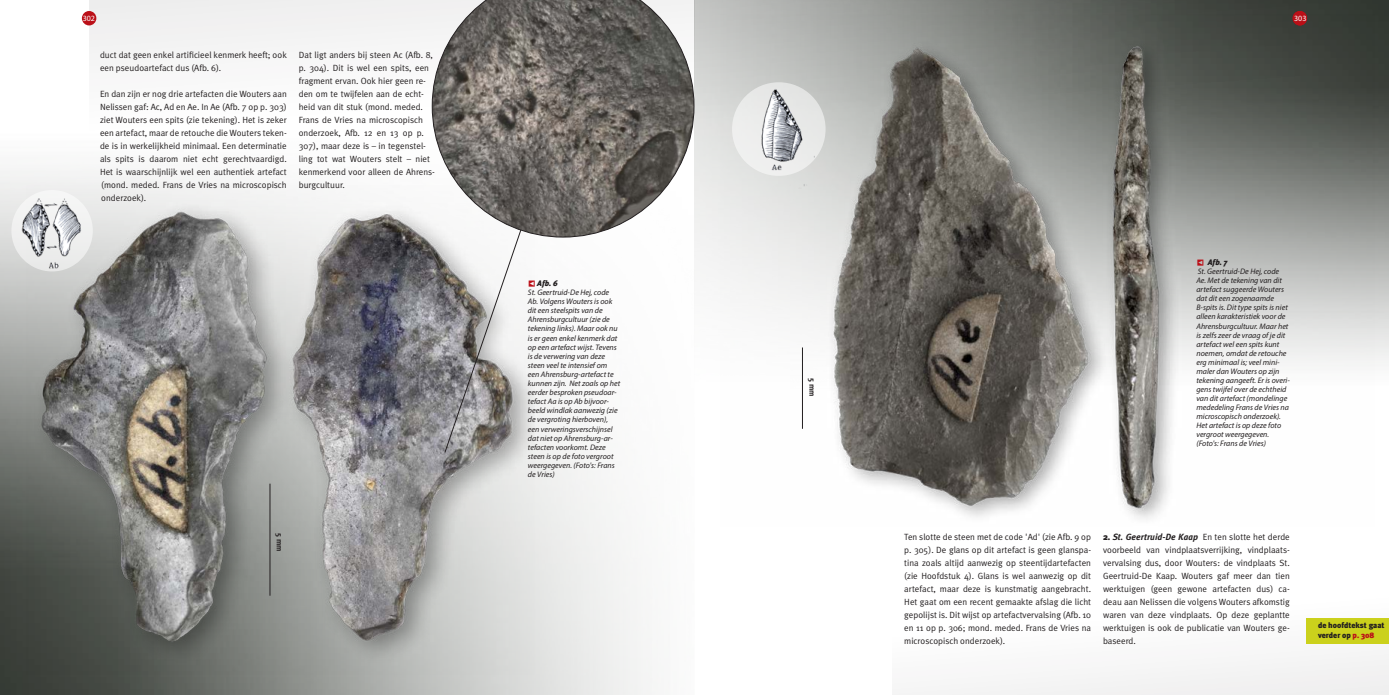
<style>
.page{position:relative;width:1389px;height:695px;background:#fff}
.page>*{position:absolute;margin:0;border:0;box-sizing:border-box;transform-origin:0 0}
.Standaard{font:9px/13px "Meta Plus Normal";color:#231f20;text-align:justify}
.t1{font:italic 8px/9.1px "Myriad Pro";color:#231f20}
.VOETNOOTTEKST_DEF{font:900 8px/9.5px "Meta Plus";color:#231f20}
.t2{font:8px "Myriad Pro";color:#fff}
.VOETNOOTTEKST_DEF-2{font:700 8px "Meta Plus";color:#231f20}
.t3{font:italic 900 8px "Meta Plus";color:#231f20}
.s1{font-family:"Pointers";font-weight:400;font-style:normal;font-size:8.1px;color:#bb1018}
.s2{font-family:"Pointers";font-style:normal;color:#bb1018}
.s3{font-family:"Meta Plus";font-weight:900}
.s4{font-family:"Meta Plus";font-weight:700;font-style:italic}
.s5{color:#bb1018}
</style>
<div class="page">
<img style="left:695px;top:0;width:694px;height:366px">
<img style="left:0;top:140px;width:695px;height:554px">
<img style="left:27px;top:185px;width:508px;height:489px">
<hr style="left:270px;top:483px;width:1px;height:112px;background:#231f20">
<div style="left:89px;top:0;width:605px;height:152px;background:#f8f8f8"></div>
<div style="left:82px;top:11px;width:14px;height:14px;background:#bb1018;border-radius:50%"></div>
<svg style="left:694px;top:0;width:606px;height:140px"></svg>
<div style="left:1293px;top:11px;width:14px;height:14px;background:#bb1018;border-radius:50%"></div>
<div style="left:893px;top:581px;width:496px;height:113px;background:#fbfbfb"></div>
<div style="left:1307px;top:618px;width:82px;height:25px;background:#cbd11c"></div>
<svg style="left:444px;top:237px;width:83px;height:216px"></svg>
<svg style="left:432px;top:0;width:262px;height:237px"></svg>
<img style="left:721px;top:15px;width:653px;height:505px">
<div style="left:11px;top:190px;width:82px;height:81px;background:#f0f0f0;border-radius:50%"></div>
<img style="left:20px;top:176px;width:65px;height:98px">
<div style="left:732px;top:82px;width:94px;height:94px;background:#ecedec;border-radius:50%"></div>
<img style="left:760px;top:79px;width:56px;height:145px">
<p class="t2" style="left:83px;top:14px;width:14px">302</p>
<p class="t2" style="left:85px;top:14px;width:10px">10</p>
<p class="t2" style="left:1294px;top:14px;width:14px">303</p>
<p class="t2" style="left:1296px;top:14px;width:10px">11</p>
<p class="Standaard" style="left:100px;top:48px;width:188px">duct dat geen enkel artificieel kenmerk heeft; ook een pseudoartefact dus (Afb. 6).</p>
<p class="Standaard" style="left:100px;top:87px;width:188px">En dan zijn er nog drie artefacten die Wouters aan Nelissen gaf: Ac, Ad en Ae. In Ae (Afb. 7 op p. 303) ziet Wouters een spits (zie tekening). Het is zeker een artefact, maar de retouche die Wouters teken&shy;de is in werkelijkheid minimaal. Een determinatie als spits is daarom niet echt gerechtvaardigd.<br>Het is waarschijnlijk wel een authentiek artefact (mond. meded. Frans de Vries na microscopisch onderzoek).</p>
<p class="Standaard" style="left:299px;top:48px;width:138px;text-align:left">Dat ligt anders bij steen Ac (Afb. 8, p. 304). Dit is wel een spits, een fragment ervan. Ook hier geen re&shy;den om te twijfelen aan de echt&shy;heid van dit stuk (mond. meded.<br>Frans de Vries na microscopisch onderzoek, Afb. 12 en 13 op p.<br>307), maar deze is – in tegenstel&shy;ling tot wat Wouters stelt – niet kenmerkend voor alleen de Ahrens&shy;burgcultuur.</p>
<p class="VOETNOOTTEKST_DEF-2" style="left:284px;top:533px;width:20px;rotate:90deg">5 mm</p>
<p class="t3" style="left:528px;top:278px;width:31px"><span class="s1">ß</span> Afb. 6</p>
<p class="t1" style="left:528px;top:288px;width:94px">St. Geertruid-De Hej, code<br>Ab. Volgens Wouters is ook dit een steelspits van de<br>Ahrensburgcultuur (zie de tekening links). Maar ook nu is er geen enkel kenmerk dat op een artefact wijst. Tevens is de verwering van deze steen veel te intensief om een Ahrensburg-artefact te kunnen zijn. Net zoals op het eerder besproken pseudoar&shy;tefact Aa is op Ab bijvoor&shy;beeld windlak aanwezig (zie de vergroting hierboven), een verweringsverschijnsel dat niet op Ahrensburg-ar&shy;tefacten voorkomt. Deze steen is op de foto vergroot weergegeven. (Foto's: Frans de Vries)</p>
<p class="VOETNOOTTEKST_DEF-2" style="left:817px;top:378px;width:20px;rotate:90deg">5 mm</p>
<p class="t1" style="left:1196px;top:258px;width:95px"><span class="s2">ß</span> <span class="s3">Afb. 7<br></span>St. Geertruid-De Hej, code<br>Ae. Met de tekening van dit artefact suggeerde Wouters dat dit een zogenaamde<br>B-spits is. Dit type spits is niet alleen karakteristiek voor de<br>Ahrensburgcultuur. Maar het is zelfs zeer de vraag of je dit artefact wel een spits kunt noemen, omdat de retouche erg minimaal is; veel mini&shy;maler dan Wouters op zijn tekening aangeeft. Er is overi&shy;gens twijfel over de echtheid van dit artefact (mondelinge mededeling Frans de Vries na microscopisch onderzoek).<br>Het artefact is op deze foto vergroot weergegeven. (Foto's: Frans de Vries)</p>
<p class="Standaard" style="left:904px;top:530px;width:188px">Ten slotte de steen met de code 'Ad' (zie Afb. 9 op p. 305). De glans op dit artefact is geen glanspa&shy;tina zoals altijd aanwezig op steentijdartefacten (zie Hoofdstuk 4). Glans is wel aanwezig op dit artefact, maar deze is kunstmatig aangebracht.<br>Het gaat om een recent gemaakte afslag die licht gepolijst is. Dit wijst op artefactvervalsing (Afb. 10 en 11 op p. 306; mond. meded. Frans de Vries na microscopisch onderzoek).</p>
<p class="Standaard" style="left:1103px;top:530px;width:188px"><span class="s3">2.</span> <span class="s4">St. Geertruid-De Kaap</span> En ten slotte het derde voorbeeld van vindplaatsverrijking, vindplaats&shy;vervalsing dus, door Wouters: de vindplaats St.<br>Geertruid-De Kaap. Wouters gaf meer dan tien werktuigen (geen gewone artefacten dus) ca&shy;deau aan Nelissen die volgens Wouters afkomstig waren van deze vindplaats. Op deze geplantte werktuigen is ook de publicatie van Wouters ge&shy;baseerd.</p>
<p class="VOETNOOTTEKST_DEF" style="left:1318px;top:620px;width:68px">de hoofdtekst gaat verder op <span class="s5">p. 308</span></p>
</div>
